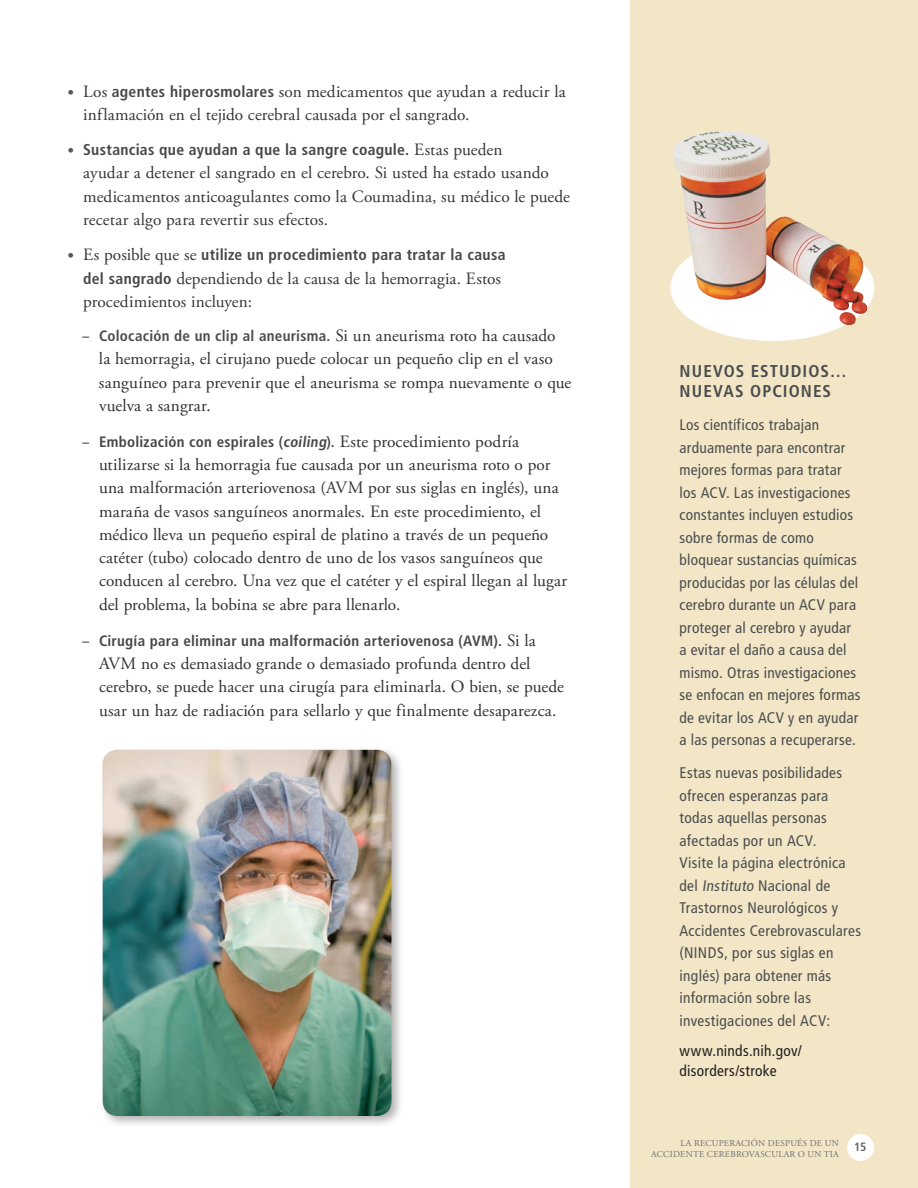
<style>
.page{position:relative;width:918px;height:1188px;background:#fff}
.page>*{position:absolute;margin:0;border:0;box-sizing:border-box;transform-origin:0 0}
.t1{font:17.25px/23.2px "Adobe Garamond Pro";letter-spacing:.005em;color:#312f30}
.t2{font:17.25px/23.2px "Adobe Garamond Pro";letter-spacing:.005em;color:#363536}
.head_1{font:700 condensed 17.1px/19.5px "Frutiger LT Std";letter-spacing:.065em;color:#4b4c4d}
.t3{font:700 condensed 15.6px "Frutiger LT Std";letter-spacing:.015em;color:#464748}
.text{font:condensed 15.3px/22.5px "Frutiger LT Std";letter-spacing:.02em;color:#4b4c4d}
.t4{font:condensed 15.3px/19.5px "Frutiger LT Std";letter-spacing:.02em;color:#231f20}
.t5{font:700 condensed 15px "Frutiger LT Std";letter-spacing:.02em;color:#464748}
.t6{font:700 condensed 15px "Frutiger LT Std";letter-spacing:.015em;color:#4b4c4d}
.t7{font:700 condensed 12px "Frutiger LT Std";color:#636366}
.t8{font:9px/10.8px "Adobe Garamond Pro";letter-spacing:.025em;color:#6c6d70;text-align:right}
.s1{font-family:"Frutiger LT Std";font-weight:700;font-stretch:condensed;font-size:13.5px;color:#57585a}
.s2{font-family:"Frutiger LT Std";font-weight:700;font-stretch:condensed;font-size:15.6px;color:#464748}
.s3{font-size:13.5px;color:#57585a}
.s4{font-family:"Adobe Garamond Pro";font-weight:400;font-stretch:normal;font-size:17.25px;color:#363536}
.s5{font-family:"Adobe Garamond Pro";font-weight:400;font-stretch:normal;font-size:17.25px;color:#312f30}
</style>
<div class="page">
<div style="left:630px;top:0;width:288px;height:1188px;background:#f2e6c7"></div>
<div style="left:847px;top:1134px;width:27px;height:27px;background:#fff;border-radius:50%"></div>
<div style="left:99px;top:746px;width:305px;height:382px;background:#231f20;opacity:.35"></div>
<img style="left:103px;top:750px;width:289px;height:366px">
<div style="left:670px;top:234px;width:204px;height:107px;background:#fff;border-radius:50%"></div>
<img style="left:673px;top:131px;width:197px;height:198px">
<p class="t2" style="left:83px;top:81px;width:484px;text-indent:-16px"><span class="s1">•</span> Los <span class="s2">agentes hiperosmolares</span> son medicamentos que ayudan a reducir la inflamación en el tejido cerebral causada por el sangrado.</p>
<p class="t3" style="left:68px;top:140px;width:436px"><span class="s3">•</span> Sustancias que ayudan a que la sangre coagule. <span class="s4">Estas pueden</span></p>
<p class="t2" style="left:83px;top:162px;width:488px">ayudar a detener el sangrado en el cerebro. Si usted ha estado usando medicamentos anticoagulantes como la Coumadina, su médico le puede recetar algo para revertir sus efectos.</p>
<p class="t3" style="left:68px;top:245px;width:440px"><span class="s3">•</span> <span class="s4">Es posible que se</span> utilize un procedimiento para tratar la causa</p>
<p class="t2" style="left:83px;top:267px;width:419px"><span class="s2">del sangrado</span> dependiendo de la causa de la hemorragia. Estos procedimientos incluyen:</p>
<p class="t6" style="left:82px;top:327px;width:475px"><span class="s3">–</span> Colocación de un clip al aneurisma. <span class="s5">Si un aneurisma roto ha causado</span></p>
<p class="t1" style="left:99px;top:348px;width:474px">la hemorragia, el cirujano puede colocar un pequeño clip en el vaso sanguíneo para prevenir que el aneurisma se rompa nuevamente o que vuelva a sangrar.</p>
<p class="t5" style="left:82px;top:433px;width:438px"><span class="s3">–</span> Embolización con espirales (coiling). <span class="s5">Este procedimiento podría</span></p>
<p class="t1" style="left:99px;top:454px;width:470px">utilizarse si la hemorragia fue causada por un aneurisma roto o por una malformación arteriovenosa (AVM por sus siglas en inglés), una maraña de vasos sanguíneos anormales. En este procedimiento, el médico lleva un pequeño espiral de platino a través de un pequeño catéter (tubo) colocado dentro de uno de los vasos sanguíneos que conducen al cerebro. Una vez que el catéter y el espiral llegan al lugar del problema, la bobina se abre para llenarlo.</p>
<p class="t5" style="left:82px;top:632px;width:455px"><span class="s3">–</span> Cirugía para eliminar una malformación arteriovenosa (AVM). <span class="s5">Si la</span></p>
<p class="t1" style="left:99px;top:653px;width:466px">AVM no es demasiado grande o demasiado profunda dentro del cerebro, se puede hacer una cirugía para eliminarla. O bien, se puede usar un haz de radiación para sellarlo y que finalmente desaparezca.</p>
<p class="head_1" style="left:680px;top:362px;width:169px">NUEVOS ESTUDIOS…<br>NUEVAS OPCIONES</p>
<p class="text" style="left:680px;top:414px;width:183px">Los científicos trabajan arduamente para encontrar mejores formas para tratar los ACV. Las investigaciones constantes incluyen estudios sobre formas de como bloquear sustancias químicas producidas por las células del cerebro durante un ACV para proteger al cerebro y ayudar a evitar el daño a causa del mismo. Otras investigaciones se enfocan en mejores formas de evitar los ACV y en ayudar a las personas a recuperarse.</p>
<p class="text" style="left:680px;top:762px;width:183px">Estas nuevas posibilidades ofrecen esperanzas para todas aquellas personas afectadas por un ACV.<br>Visite la página electrónica del Instituto Nacional de<br>Trastornos Neurológicos y<br>Accidentes Cerebrovasculares (NINDS, por sus siglas en inglés) para obtener más información sobre las investigaciones del ACV:</p>
<p class="t4" style="left:680px;top:1041px;width:124px">www.ninds.nih.gov/ disorders/stroke</p>
<p class="t8" style="left:651px;top:1138px;width:189px">LA RECUPERACIÓN DESPUÉS DE UN<br>ACCIDENTE CEREBROVASCULAR O UN TIA</p>
<p class="t7" style="left:854px;top:1140px;width:14px">15</p>
</div>
